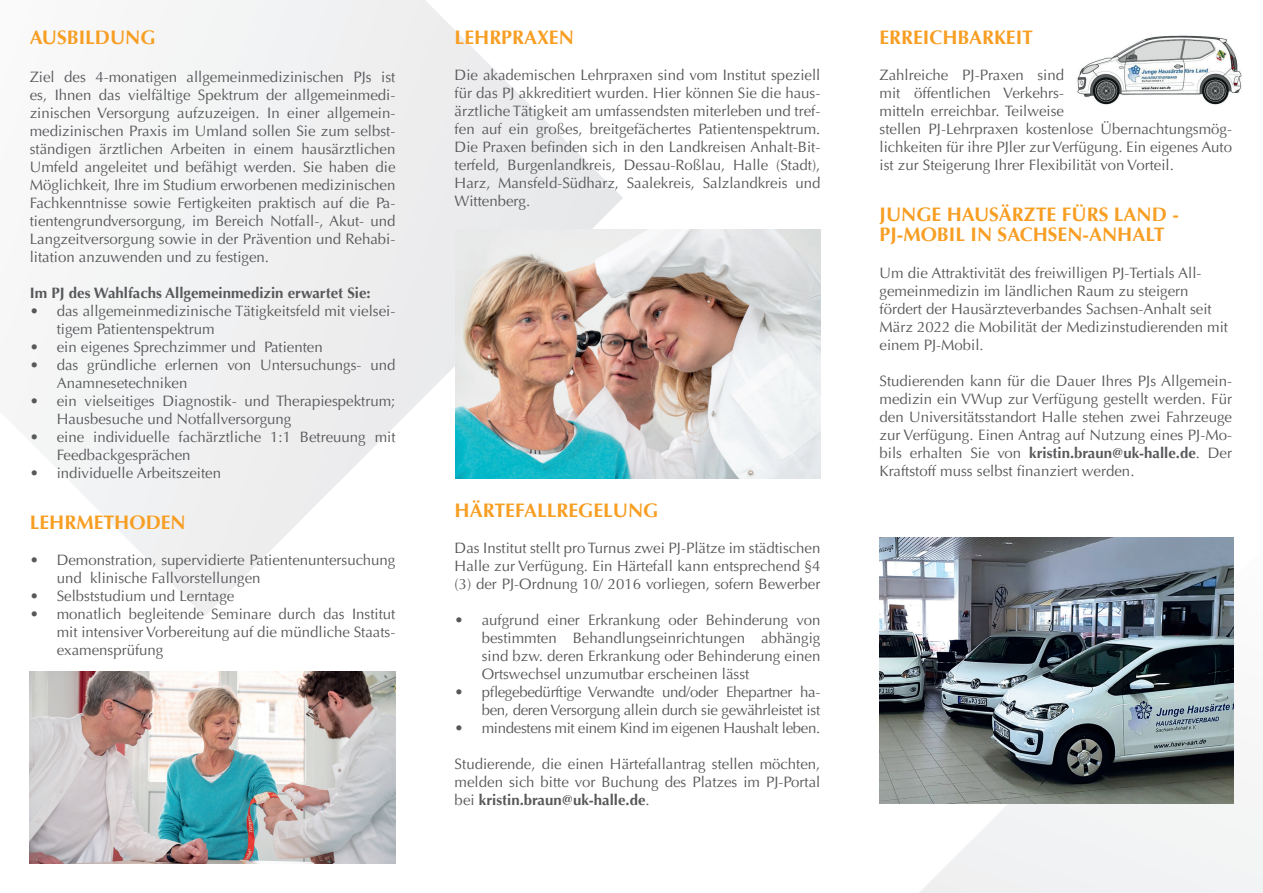
<style>
.page{position:relative;width:1263px;height:893px;background:#fff}
.page>*{position:absolute;margin:0;border:0;box-sizing:border-box;transform-origin:0 0}
.t1{font:700 19.5px/19.5px "Optima LT";color:#f79e23}
.t2{font:15px/18px "Optima LT";color:#57585a;text-align:justify}
.t3{font:15px/18px "Optima LT";letter-spacing:-.02em;color:#57585a;text-align:right}
.t4{font:700 15px "Optima LT";color:#57585a}
.s1{font-weight:700}
</style>
<div class="page">
<svg style="left:919px;top:549px;width:344px;height:344px"></svg>
<svg style="left:32px;top:0;width:591px;height:616px"></svg>
<img style="left:879px;top:538px;width:354px;height:266px">
<img style="left:30px;top:672px;width:365px;height:191px">
<img style="left:455px;top:230px;width:366px;height:248px">
<img style="left:1077px;top:35px;width:165px;height:70px">
<h1 class="t1" style="left:30px;top:28px;width:127px">AUSBILDUNG</h1>
<p class="t2" style="left:30px;top:68px;width:367px">Ziel des 4-monatigen allgemeinmedizinischen PJs ist es, Ihnen das vielfältige Spektrum der allgemeinmedi&shy;zinischen Versorgung aufzuzeigen. In einer allgemein&shy;medizinischen Praxis im Umland sollen Sie zum selbst&shy;ständigen ärztlichen Arbeiten in einem hausärztlichen Umfeld angeleitet und befähigt werden. Sie haben die Möglichkeit, Ihre im Studium erworbenen medizinischen Fachkenntnisse sowie Fertigkeiten praktisch auf die Pa&shy;tientengrundversorgung, im Bereich Notfall-, Akut- und Langzeitversorgung sowie in der Prävention und Rehabi&shy;litation anzuwenden und zu festigen.</p>
<p class="t4" style="left:30px;top:284px;width:342px">Im PJ des Wahlfachs Allgemeinmedizin erwartet Sie:</p>
<p class="t2" style="left:57px;top:302px;width:340px;text-indent:-27px">• das allgemeinmedizinische Tätigkeitsfeld mit vielsei&shy;tigem Patientenspektrum</p>
<p class="t2" style="left:30px;top:338px;width:294px">• ein eigenes Sprechzimmer und Patienten</p>
<p class="t2" style="left:57px;top:356px;width:340px;text-indent:-27px">• das gründliche erlernen von Untersuchungs- und<br>Anamnesetechniken</p>
<p class="t2" style="left:57px;top:392px;width:340px;text-indent:-27px">• ein vielseitiges Diagnostik- und Therapiespektrum;<br>Hausbesuche und Notfallversorgung</p>
<p class="t2" style="left:57px;top:428px;width:340px;text-indent:-27px">• eine individuelle fachärztliche 1:1 Betreuung mit<br>Feedbackgesprächen</p>
<p class="t2" style="left:30px;top:464px;width:193px">• individuelle Arbeitszeiten</p>
<h1 class="t1" style="left:30px;top:513px;width:158px">LEHRMETHODEN</h1>
<p class="t2" style="left:57px;top:551px;width:340px;text-indent:-27px">• Demonstration, supervidierte Patientenuntersuchung und klinische Fallvorstellungen</p>
<p class="t2" style="left:30px;top:587px;width:206px">• Selbststudium und Lerntage</p>
<p class="t2" style="left:57px;top:605px;width:340px;text-indent:-27px">• monatlich begleitende Seminare durch das Institut mit intensiver Vorbereitung auf die mündliche Staats&shy;examensprüfung</p>
<h1 class="t1" style="left:455px;top:28px;width:121px">LEHRPRAXEN</h1>
<p class="t2" style="left:455px;top:67px;width:367px">Die akademischen Lehrpraxen sind vom Institut speziell für das PJ akkreditiert wurden. Hier können Sie die haus&shy;ärztliche Tätigkeit am umfassendsten miterleben und tref&shy;fen auf ein großes, breitgefächertes Patientenspektrum.<br>Die Praxen befinden sich in den Landkreisen Anhalt-Bit&shy;terfeld, Burgenlandkreis, Dessau-Roßlau, Halle (Stadt), Harz, Mansfeld-Südharz, Saalekreis, Salzlandkreis und Wittenberg.</p>
<h1 class="t1" style="left:455px;top:501px;width:205px">HÄRTEFALLREGELUNG</h1>
<p class="t2" style="left:455px;top:539px;width:367px">Das Institut stellt pro Turnus zwei PJ-Plätze im städtischen Halle zur Verfügung. Ein Härtefall kann entsprechend §4 (3) der PJ-Ordnung 10/ 2016 vorliegen, sofern Bewerber</p>
<p class="t2" style="left:482px;top:611px;width:340px;text-indent:-27px">• aufgrund einer Erkrankung oder Behinderung von bestimmten Behandlungseinrichtungen abhängig sind bzw. deren Erkrankung oder Behinderung einen Ortswechsel unzumutbar erscheinen lässt</p>
<p class="t3" style="left:455px;top:683px;width:367px">• pflegebedürftige Verwandte und/oder Ehepartner ha&shy;ben, deren Versorgung allein durch sie gewährleistet ist</p>
<p class="t3" style="left:455px;top:719px;width:367px">• mindestens mit einem Kind im eigenen Haushalt leben.</p>
<p class="t2" style="left:455px;top:755px;width:367px">Studierende, die einen Härtefallantrag stellen möchten, melden sich bitte vor Buchung des Platzes im PJ-Portal bei <span class="s1">kristin.braun@uk-halle.de</span>.</p>
<h1 class="t1" style="left:879px;top:28px;width:155px">ERREICHBARKEIT</h1>
<p class="t2" style="left:879px;top:67px;width:354px;text-align:left">Zahlreiche PJ-Praxen sind<br>mit öffentlichen Verkehrs-<br>mitteln erreichbar. Teilweise<br>stellen PJ-Lehrpraxen kostenlose Übernachtungsmög&shy;lichkeiten für ihre PJler zur Verfügung. Ein eigenes Auto ist zur Steigerung Ihrer Flexibilität von Vorteil.</p>
<h1 class="t1" style="left:879px;top:205px;width:301px">JUNGE HAUSÄRZTE FÜRS LAND -<br>PJ-MOBIL IN SACHSEN-ANHALT</h1>
<p class="t2" style="left:879px;top:265px;width:350px;text-align:left">Um die Attraktivität des freiwilligen PJ-Tertials All&shy;gemeinmedizin im ländlichen Raum zu steigern fördert der Hausärzteverbandes Sachsen-Anhalt seit März 2022 die Mobilität der Medizinstudierenden mit einem PJ-Mobil.</p>
<p class="t2" style="left:879px;top:373px;width:354px">Studierenden kann für die Dauer Ihres PJs Allgemein&shy;medizin ein VWup zur Verfügung gestellt werden. Für den Universitätsstandort Halle stehen zwei Fahrzeuge zur Verfügung. Einen Antrag auf Nutzung eines PJ-Mo&shy;bils erhalten Sie von <span class="s1">kristin.braun@uk-halle.de</span>. Der Kraftstoff muss selbst finanziert werden.</p>
</div>
